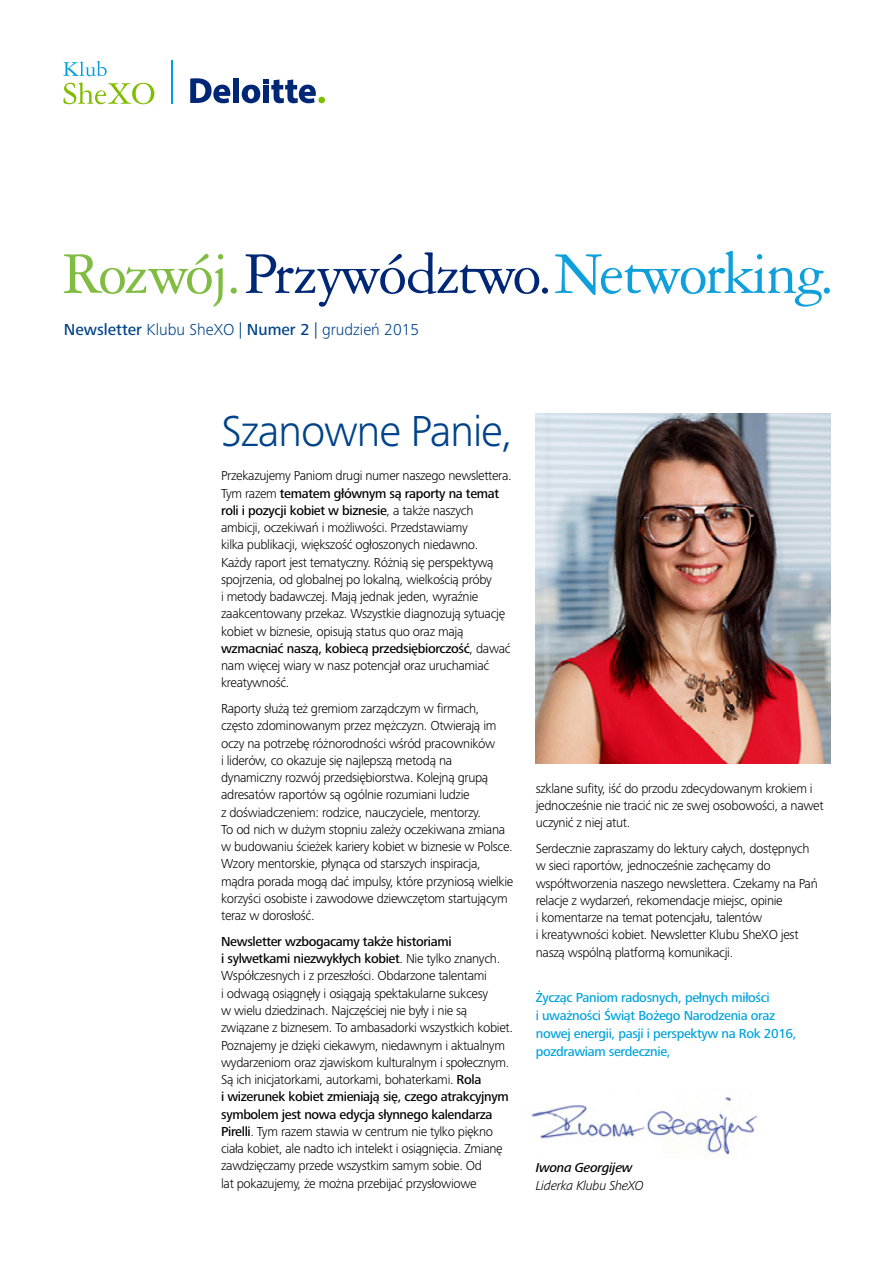
<style>
.page{position:relative;width:893px;height:1263px;background:#fff}
.page>*{position:absolute;margin:0;border:0;box-sizing:border-box;transform-origin:0 0}
.t1{font:300 45px "Frutiger Next Pro";letter-spacing:-.025em;color:#00438b}
.t2{font:300 16.5px "Frutiger Next Pro";color:#00438b}
.t3{font:300 13.5px/17.2px "Frutiger Next Pro";letter-spacing:-.025em;color:#000}
.t4{font:500 13.5px/18px "Frutiger Next Pro";letter-spacing:-.025em;color:#00a3de}
.t5{font:italic 300 13.5px "Frutiger Next Pro";letter-spacing:-.025em;color:#000}
.t6{font:italic 500 13.5px "Frutiger Next Pro";letter-spacing:-.025em;color:#000}
.s1{font-weight:500}
</style>
<div class="page">
<img style="left:531px;top:1097px;width:227px;height:61px">
<svg style="left:63px;top:61px;width:44px;height:15px"></svg>
<svg style="left:63px;top:82px;width:91px;height:22px"></svg>
<hr style="left:171px;top:61px;width:2px;height:43px;background:#00a1de">
<div style="left:233px;top:79px;width:6px;height:24px;background:#002776"></div>
<svg style="left:242px;top:79px;width:74px;height:24px"></svg>
<div style="left:318px;top:97px;width:7px;height:6px;background:#81bc00;border-radius:50%"></div>
<svg style="left:190px;top:78px;width:40px;height:25px"></svg>
<img style="left:536px;top:414px;width:294px;height:349px">
<svg style="left:64px;top:254px;width:159px;height:53px"></svg>
<svg style="left:231px;top:288px;width:6px;height:6px"></svg>
<svg style="left:555px;top:251px;width:275px;height:56px"></svg>
<svg style="left:246px;top:252px;width:302px;height:55px"></svg>
<p class="t2" style="left:64px;top:320px;width:357px"><span class="s1">Newsletter</span> Klubu SheXO | <span class="s1">Numer 2</span> | grudzień 2015</p>
<h1 class="t1" style="left:221px;top:405px;width:294px">Szanowne Panie,</h1>
<p class="t3" style="left:221px;top:467px;width:292px">Przekazujemy Paniom drugi numer naszego newslettera.<br>Tym razem <span class="s1">tematem głównym są raporty na temat roli i pozycji kobiet w biznesie</span>, a także naszych ambicji, oczekiwań i możliwości. Przedstawiamy<br>kilka publikacji, większość ogłoszonych niedawno.<br>Każdy raport jest tematyczny. Różnią się perspektywą spojrzenia, od globalnej po lokalną, wielkością próby<br>i metody badawczej. Mają jednak jeden, wyraźnie zaakcentowany przekaz. Wszystkie diagnozują sytuację kobiet w biznesie, opisują status quo oraz mają <span class="s1">wzmacniać naszą, kobiecą przedsiębiorczość</span>, dawać nam więcej wiary w nasz potencjał oraz uruchamiać kreatywność.</p>
<p class="t3" style="left:221px;top:700px;width:294px">Raporty służą też gremiom zarządczym w firmach, często zdominowanym przez mężczyzn. Otwierają im oczy na potrzebę różnorodności wśród pracowników<br>i liderów, co okazuje się najlepszą metodą na dynamiczny rozwój przedsiębiorstwa. Kolejną grupą adresatów raportów są ogólnie rozumiani ludzie<br>z doświadczeniem: rodzice, nauczyciele, mentorzy.<br>To od nich w dużym stopniu zależy oczekiwana zmiana w budowaniu ścieżek kariery kobiet w biznesie w Polsce.<br>Wzory mentorskie, płynąca od starszych inspiracja, mądra porada mogą dać impulsy, które przyniosą wielkie korzyści osobiste i zawodowe dziewczętom startującym teraz w dorosłość.</p>
<p class="t3" style="left:221px;top:933px;width:293px"><span class="s1">Newsletter wzbogacamy także historiami<br>i sylwetkami niezwykłych kobiet</span>. Nie tylko znanych.<br>Współczesnych i z przeszłości. Obdarzone talentami<br>i odwagą osiągnęły i osiągają spektakularne sukcesy<br>w wielu dziedzinach. Najczęściej nie były i nie są związane z biznesem. To ambasadorki wszystkich kobiet.<br>Poznajemy je dzięki ciekawym, niedawnym i aktualnym wydarzeniom oraz zjawiskom kulturalnym i społecznym.<br>Są ich inicjatorkami, autorkami, bohaterkami. <span class="s1">Rola<br>i wizerunek kobiet zmieniają się, czego atrakcyjnym symbolem jest nowa edycja słynnego kalendarza Pirelli</span>. Tym razem stawia w centrum nie tylko piękno ciała kobiet, ale nadto ich intelekt i osiągnięcia. Zmianę zawdzięczamy przede wszystkim samym sobie. Od<br>lat pokazujemy, że można przebijać przysłowiowe</p>
<p class="t3" style="left:536px;top:780px;width:289px">szklane sufity, iść do przodu zdecydowanym krokiem i jednocześnie nie tracić nic ze swej osobowości, a nawet uczynić z niej atut.</p>
<p class="t3" style="left:536px;top:840px;width:284px">Serdecznie zapraszamy do lektury całych, dostępnych w sieci raportów, jednocześnie zachęcamy do współtworzenia naszego newslettera. Czekamy na Pań relacje z wydarzeń, rekomendacje miejsc, opinie<br>i komentarze na temat potencjału, talentów<br>i kreatywności kobiet. Newsletter Klubu SheXO jest naszą wspólną platformą komunikacji.</p>
<p class="t4" style="left:536px;top:988px;width:262px">Życząc Paniom radosnych, pełnych miłości<br>i uważności Świąt Bożego Narodzenia oraz nowej energii, pasji i perspektyw na Rok 2016, pozdrawiam serdecznie,</p>
<p class="t6" style="left:536px;top:1159px;width:98px">Iwona Georgijew</p>
<p class="t5" style="left:536px;top:1177px;width:110px">Liderka Klubu SheXO</p>
</div>
